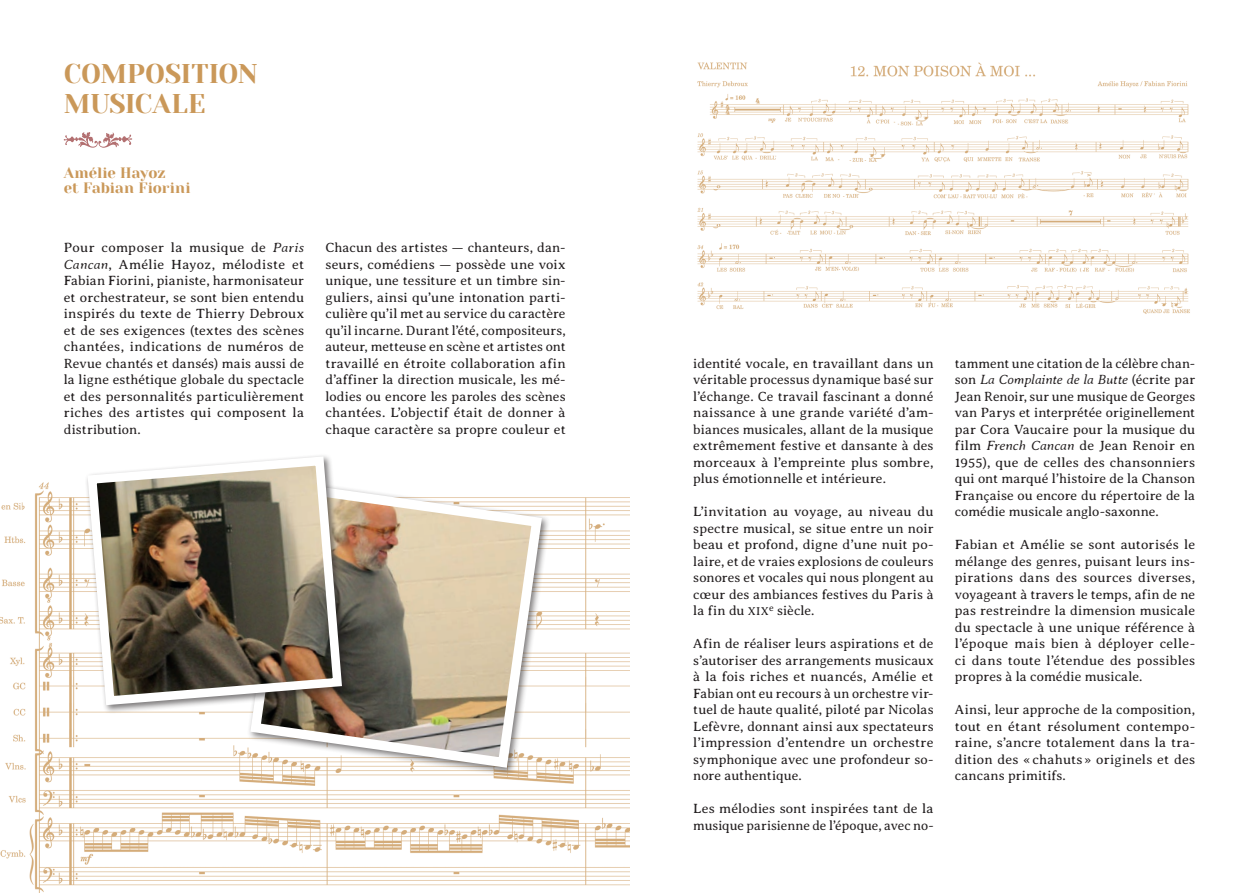
<style>
.page{position:relative;width:1259px;height:893px;background:#fff}
.page>*{position:absolute;margin:0;border:0;box-sizing:border-box;transform-origin:0 0}
.t1{font:27px/30px "Yeseva One";letter-spacing:-.005em;color:#ca9859}
.t2{font:15px/15px "Yeseva One";color:#ca9859}
.t3{font:300 13.5px/16.5px "Averia Serif Libre";letter-spacing:.005em;color:#231f20;text-align:justify}
.s1{font-style:italic}
.s2{font-family:"Averia Serif Libre Light SC850";font-weight:400;font-size:11.55px}
</style>
<div class="page">
<img style="left:0;top:482px;width:629px;height:411px">
<img style="left:697px;top:62px;width:493px;height:252px">
<svg style="left:64px;top:132px;width:68px;height:16px"></svg>
<div style="left:247px;top:479px;width:304px;height:298px;background:#231f20;opacity:.6"></div>
<svg style="left:245px;top:479px;width:302px;height:294px"></svg>
<div style="left:85px;top:453px;width:265px;height:261px;background:#231f20;opacity:.6"></div>
<img style="left:83px;top:453px;width:263px;height:257px">
<h1 class="t1" style="left:64px;top:58px;width:196px">COMPOSITION<br>MUSICALE</h1>
<p class="t2" style="left:64px;top:164px;width:128px">Amélie Hayoz<br>et Fabian Fiorini</p>
<p class="t3" style="left:64px;top:239px;width:242px">Pour composer la musique de <span class="s1">Paris Cancan</span>, Amélie Hayoz, mélodiste et Fabian Fiorini, pianiste, harmonisateur et orchestrateur, se sont bien entendu inspirés du texte de Thierry Debroux et de ses exigences (textes des scènes chantées, indications de numéros de Revue chantés et dansés) mais aussi de la ligne esthétique globale du spectacle et des personnalités particulièrement riches des artistes qui composent la distribution.</p>
<p class="t3" style="left:325px;top:239px;width:242px">Chacun des artistes — chanteurs, dan&shy;seurs, comédiens — possède une voix unique, une tessiture et un timbre sin&shy;guliers, ainsi qu’une intonation parti&shy;culière qu’il met au service du caractère qu’il incarne. Durant l’été, compositeurs, auteur, metteuse en scène et artistes ont travaillé en étroite collaboration afin d’affiner la direction musicale, les mé&shy;lodies ou encore les paroles des scènes chantées. L’objectif était de donner à chaque caractère sa propre couleur et</p>
<p class="t3" style="left:693px;top:355px;width:242px">identité vocale, en travaillant dans un véritable processus dynamique basé sur l’échange. Ce travail fascinant a donné naissance à une grande variété d’am&shy;biances musicales, allant de la musique extrêmement festive et dansante à des morceaux à l’empreinte plus sombre, plus émotionnelle et intérieure.</p>
<p class="t3" style="left:693px;top:503px;width:242px">L’invitation au voyage, au niveau du spectre musical, se situe entre un noir beau et profond, digne d’une nuit po&shy;laire, et de vraies explosions de couleurs sonores et vocales qui nous plongent au cœur des ambiances festives du Paris à la fin du <span class="s2">xix</span><sup>e</sup> siècle.</p>
<p class="t3" style="left:693px;top:635px;width:242px">Afin de réaliser leurs aspirations et de s’autoriser des arrangements musicaux à la fois riches et nuancés, Amélie et Fabian ont eu recours à un orchestre vir&shy;tuel de haute qualité, piloté par Nicolas Lefèvre, donnant ainsi aux spectateurs l’impression d’entendre un orchestre symphonique avec une profondeur so&shy;nore authentique.</p>
<p class="t3" style="left:693px;top:800px;width:242px">Les mélodies sont inspirées tant de la musique parisienne de l’époque, avec no-</p>
<p class="t3" style="left:955px;top:355px;width:242px">tamment une citation de la célèbre chan&shy;son <span class="s1">La Complainte de la Butte</span> (écrite par Jean Renoir, sur une musique de Georges van Parys et interprétée originellement par Cora Vaucaire pour la musique du film <span class="s1">French Cancan</span> de Jean Renoir en 1955), que de celles des chansonniers qui ont marqué l’histoire de la Chanson Française ou encore du répertoire de la comédie musicale anglo-saxonne.</p>
<p class="t3" style="left:955px;top:536px;width:242px">Fabian et Amélie se sont autorisés le mélange des genres, puisant leurs ins&shy;pirations dans des sources diverses, voyageant à travers le temps, afin de ne pas restreindre la dimension musicale du spectacle à une unique référence à l’époque mais bien à déployer celle&shy;ci dans toute l’étendue des possibles propres à la comédie musicale.</p>
<p class="t3" style="left:955px;top:701px;width:242px">Ainsi, leur approche de la composition, tout en étant résolument contempo&shy;raine, s’ancre totalement dans la tra&shy;dition des « chahuts » originels et des cancans primitifs.</p>
</div>
